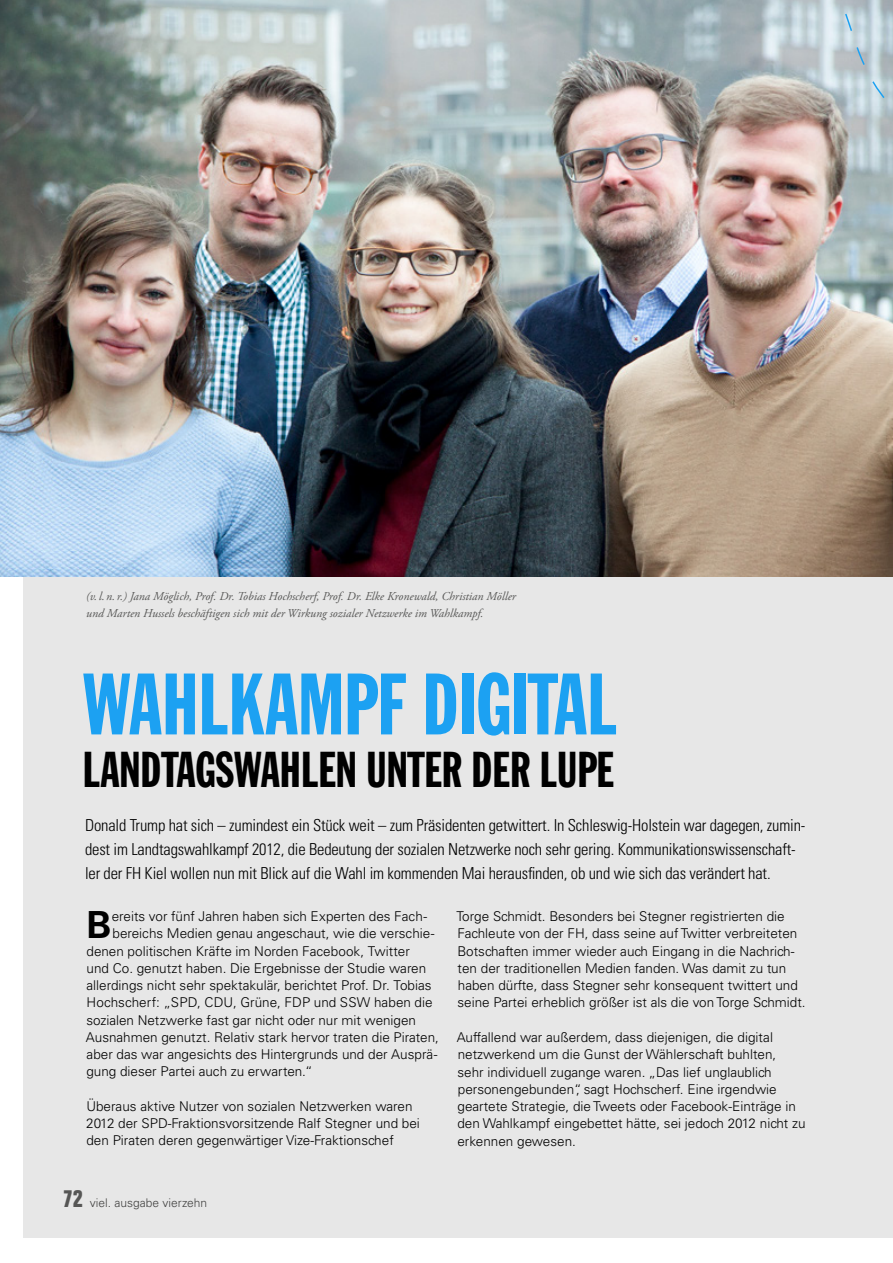
<style>
.page{position:relative;width:893px;height:1263px;background:#fff}
.page>*{position:absolute;margin:0;border:0;box-sizing:border-box;transform-origin:0 0}
.t1{font:85.5px "Franklin Gothic Std Extra Cond";color:#1ca1f2}
.t2{font:49.5px "Franklin Gothic Std Extra Cond";color:#000}
.t3{font:700 37.35px "Univers LT Std";color:#000}
.t4{font:300 condensed 16.5px/24px "Univers LT Std";letter-spacing:-.01em;color:#000}
.t5{font:300 13.5px/17.2px "Univers LT Std";color:#000}
.t6{font:italic 12px/17.2px "Adobe Garamond Pro";color:#565655}
.t7{font:300 12px "Univers LT Std";color:#434342}
.s1{font-family:"Folio";font-weight:700;font-stretch:condensed;font-size:24px;color:#565655}
</style>
<div class="page">
<div style="left:23px;top:28px;width:870px;height:1209px;background:#e7e7e7"></div>
<img style="left:0;top:0;width:893px;height:576px">
<img style="left:760px;top:0;width:133px;height:434px">
<p class="t6" style="left:86px;top:587px;width:431px">(v.l.n.r.) Jana Möglich, Prof. Dr. Tobias Hochscherf, Prof. Dr. Elke Kronewald, Christian Möller und Marten Hussels beschäftigen sich mit der Wirkung sozialer Netzwerke im Wahlkampf.</p>
<h1 class="t1" style="left:83px;top:659px;width:536px">WAHLKAMPF DIGITAL</h1>
<h2 class="t2" style="left:83px;top:743px;width:533px">LANDTAGSWAHLEN UNTER DER LUPE</h2>
<p class="t4" style="left:85px;top:813px;width:722px">Donald Trump hat sich – zumindest ein Stück weit – zum Präsidenten getwittert. In Schleswig-Holstein war dagegen, zumin&shy;dest im Landtagswahlkampf 2012, die Bedeutung der sozialen Netzwerke noch sehr gering. Kommunikationswissenschaft&shy;ler der FH Kiel wollen nun mit Blick auf die Wahl im kommenden Mai herausfinden, ob und wie sich das verändert hat.</p>
<h3 class="t3" style="left:87px;top:903px;width:26px">B</h3>
<p class="t5" style="left:112px;top:908px;width:317px">ereits vor fünf Jahren haben sich Experten des Fach-</p>
<p class="t5" style="left:456px;top:908px;width:351px">Torge Schmidt. Besonders bei Stegner registrierten die Fachleute von der FH, dass seine auf Twitter verbreiteten Botschaften immer wieder auch Eingang in die Nachrich&shy;ten der traditionellen Medien fanden. Was damit zu tun haben dürfte, dass Stegner sehr konsequent twittert und seine Partei erheblich größer ist als die von Torge Schmidt.</p>
<p class="t5" style="left:457px;top:1028px;width:350px">Auffallend war außerdem, dass diejenigen, die digital netzwerkend um die Gunst der Wählerschaft buhlten,<br>sehr individuell zugange waren. „Das lief unglaublich personengebunden“, sagt Hochscherf. Eine irgendwie geartete Strategie, die Tweets oder Facebook-Einträge in den Wahlkampf eingebettet hätte, sei jedoch 2012 nicht zu erkennen gewesen.</p>
<p class="t5" style="left:112px;top:925px;width:324px">bereichs Medien genau angeschaut, wie die verschie-</p>
<p class="t5" style="left:86px;top:942px;width:325px">denen politischen Kräfte im Norden Facebook, Twitter</p>
<p class="t5" style="left:87px;top:959px;width:341px">und Co. genutzt haben. Die Ergebnisse der Studie waren</p>
<p class="t5" style="left:87px;top:977px;width:347px">allerdings nicht sehr spektakulär, berichtet Prof. Dr. Tobias</p>
<p class="t5" style="left:87px;top:994px;width:348px">Hochscherf: „SPD, CDU, Grüne, FDP und SSW haben die</p>
<p class="t5" style="left:86px;top:1011px;width:331px">sozialen Netzwerke fast gar nicht oder nur mit wenigen</p>
<p class="t5" style="left:86px;top:1028px;width:355px">Ausnahmen genutzt. Relativ stark hervor traten die Piraten,</p>
<p class="t5" style="left:87px;top:1046px;width:352px">aber das war angesichts des Hintergrunds und der Ausprä-</p>
<p class="t5" style="left:86px;top:1063px;width:228px">gung dieser Partei auch zu erwarten.“</p>
<p class="t5" style="left:86px;top:1097px;width:335px">Überaus aktive Nutzer von sozialen Netzwerken waren<br>2012 der SPD-Fraktionsvorsitzende Ralf Stegner und bei den Piraten deren gegenwärtiger Vize-Fraktionschef</p>
<p class="t7" style="left:63px;top:1196px;width:146px"><span class="s1">72</span> viel. ausgabe vierzehn</p>
</div>
